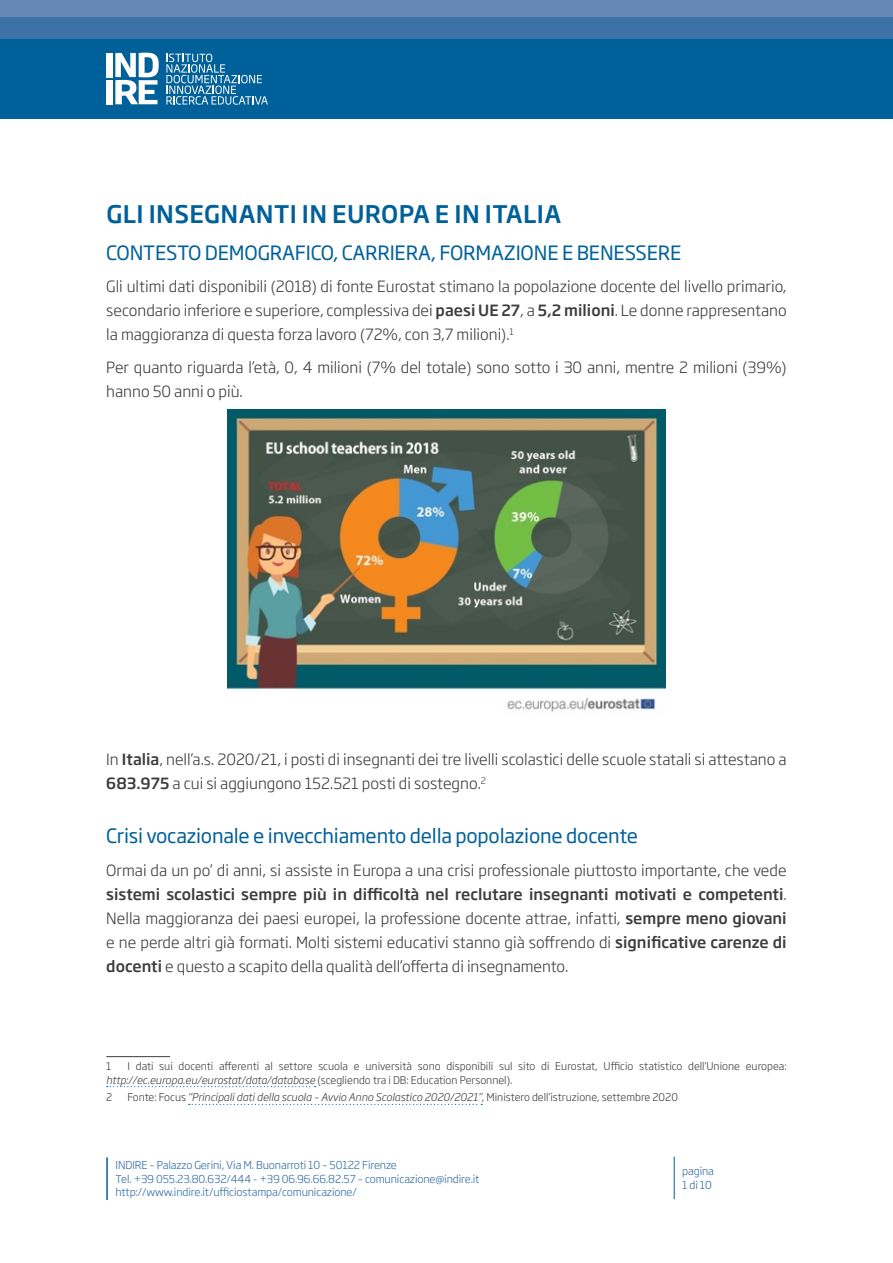
<style>
.page{position:relative;width:893px;height:1263px;background:#fff}
.page>*{position:absolute;margin:0;border:0;box-sizing:border-box;transform-origin:0 0}
.t1{font:500 24px "Soho Gothic Pro";letter-spacing:.015em;color:#006099}
.t2{font:19.5px "Soho Gothic Pro";letter-spacing:-.01em;color:#006099}
.t3{font:300 15.3px/24px "Soho Gothic Pro";color:#3c3c3b;text-align:justify}
.t4{font:300 10.8px/13.5px "Soho Gothic Pro";letter-spacing:-.01em;color:#2f6ca2}
.t5{font:300 10.5px/13.5px "Soho Gothic Pro";color:#3c3c3b}
.t6{font:italic 300 10.5px "Soho Gothic Pro";color:#3c3c3b}
.s1{font-weight:500}
.s2{font-style:italic}
.s3{font-style:normal}
</style>
<div class="page">
<hr style="left:106px;top:1157px;width:2px;height:43px;background:#006099">
<hr style="left:674px;top:1157px;width:1px;height:42px;background:#006099">
<div style="left:0;top:38px;width:893px;height:81px;background:#006099"></div>
<div style="left:0;top:17px;width:893px;height:21px;background:#3e72a7"></div>
<div style="left:0;top:0;width:893px;height:17px;background:#6588b6"></div>
<svg style="left:166px;top:54px;width:102px;height:51px"></svg>
<div style="left:106px;top:53px;width:6px;height:24px;background:#fff"></div>
<div style="left:106px;top:80px;width:6px;height:24px;background:#fff"></div>
<svg style="left:115px;top:53px;width:44px;height:51px"></svg>
<hr style="left:106px;top:1056px;width:64px;height:1px;background:#3c3c3b">
<svg style="left:107px;top:1086px;width:209px;height:1px"></svg>
<svg style="left:189px;top:1104px;width:293px;height:1px"></svg>
<img style="left:227px;top:410px;width:438px;height:302px">
<h1 class="t1" style="left:106px;top:195px;width:456px">GLI INSEGNANTI IN EUROPA E IN ITALIA</h1>
<p class="t2" style="left:106px;top:237px;width:576px">CONTESTO DEMOGRAFICO, CARRIERA, FORMAZIONE E BENESSERE</p>
<p class="t3" style="left:106px;top:274px;width:682px">Gli ultimi dati disponibili (2018) di fonte Eurostat stimano la popolazione docente del livello primario, secondario inferiore e superiore, complessiva dei <span class="s1">paesi UE 27</span>, a <span class="s1">5,2 milioni</span>. Le donne rappresentano la maggioranza di questa forza lavoro (72%, con 3,7 milioni).<sup>1</sup></p>
<p class="t3" style="left:106px;top:354px;width:682px">Per quanto riguarda l’età, 0, 4 milioni (7% del totale) sono sotto i 30 anni, mentre 2 milioni (39%) hanno 50 anni o più.</p>
<p class="t3" style="left:106px;top:747px;width:682px">In <span class="s1">Italia</span>, nell’a.s. 2020/21, i posti di insegnanti dei tre livelli scolastici delle scuole statali si attestano a<br><span class="s1">683.975</span> a cui si aggiungono 152.521 posti di sostegno.<sup>2</sup></p>
<p class="t2" style="left:106px;top:821px;width:533px">Crisi vocazionale e invecchiamento della popolazione docente</p>
<p class="t3" style="left:106px;top:857px;width:682px">Ormai da un po’ di anni, si assiste in Europa a una crisi professionale piuttosto importante, che vede <span class="s1">sistemi scolastici sempre più in difficoltà nel reclutare insegnanti motivati e competenti</span>.<br>Nella maggioranza dei paesi europei, la professione docente attrae, infatti, <span class="s1">sempre meno giovani </span>e ne perde altri già formati. Molti sistemi educativi stanno già soffrendo di <span class="s1">significative carenze di docenti</span> e questo a scapito della qualità dell’offerta di insegnamento.</p>
<p class="t5" style="left:106px;top:1059px;width:682px;text-indent:21px">I dati sui docenti afferenti al settore scuola e università sono disponibili sul sito di Eurostat, Ufficio statistico dell’Unione europea: <span class="s2">http://ec.europa.eu/eurostat/data/database</span> (scegliendo tra i DB: Education Personnel).</p>
<p class="t5" style="left:106px;top:1090px;width:8px">2</p>
<p class="t6" style="left:128px;top:1089px;width:552px"><span class="s3">Fonte: Focus</span> “Principali dati della scuola – Avvio Anno Scolastico 2020/2021”<span class="s3">, Ministero dell’istruzione, settembre 2020</span></p>
<p class="t5" style="left:106px;top:1059px;width:7px">1</p>
<p class="t4" style="left:116px;top:1158px;width:365px">INDIRE – Palazzo Gerini, Via M. Buonarroti 10 – 50122 Firenze<br>Tel. +39 055.23.80.632/444 - +39 06.96.66.82.57 – comunicazione@indire.it http://www.indire.it/ufficiostampa/comunicazione/</p>
<p class="t4" style="left:682px;top:1164px;width:33px">pagina<br>1 di 10</p>
</div>
